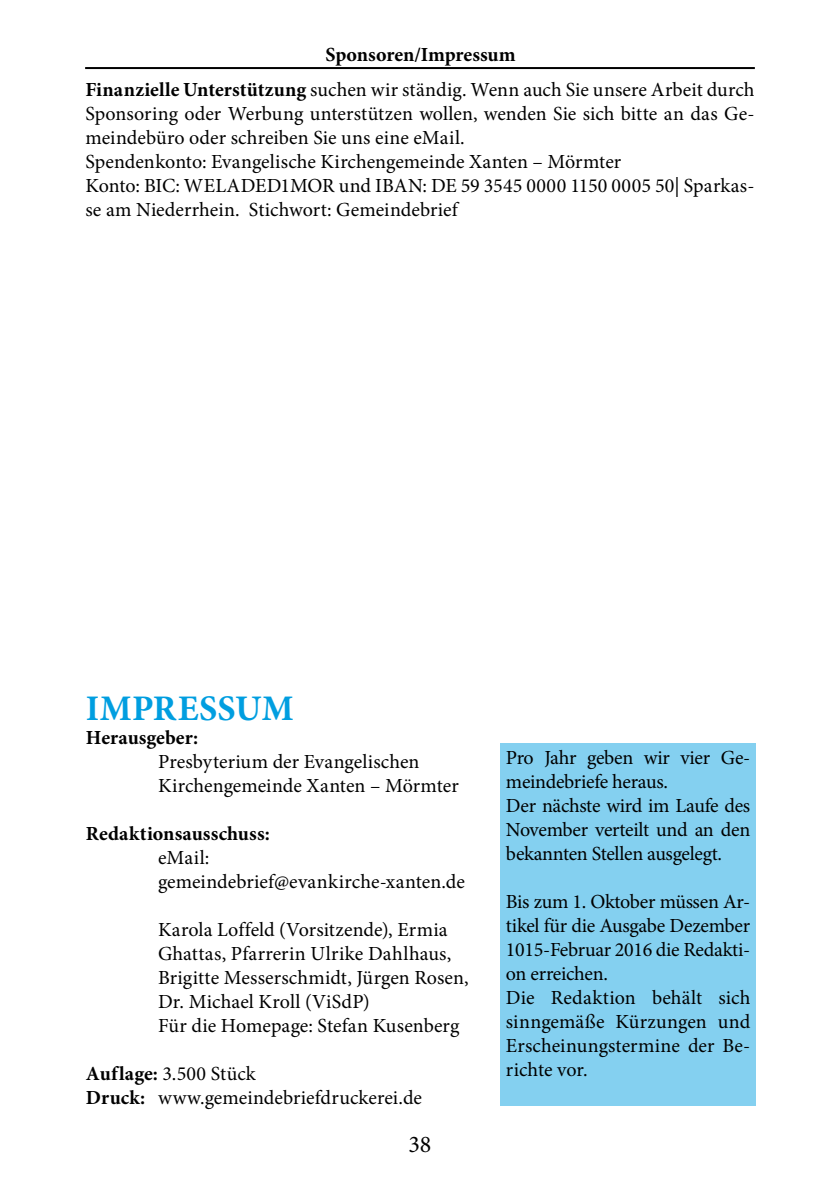
<style>
.page{position:relative;width:840px;height:1191px;background:#fff}
.page>*{position:absolute;margin:0;border:0;box-sizing:border-box;transform-origin:0 0}
.t1{font:700 36px "Minion Pro";letter-spacing:.01em;color:#009ee0}
.t2{font:24px "Minion Pro";color:#000}
.t3{font:20px/24px "Minion Pro";color:#000}
.t4{font:700 20px "Minion Pro";color:#000}
.s1{font-weight:700}
</style>
<div class="page">
<hr style="left:85px;top:67px;width:669px;height:2px;background:#000">
<div style="left:500px;top:743px;width:255px;height:363px;background:#84d0f0"></div>
<p class="t4" style="left:325px;top:40px;width:191px">Sponsoren/Impressum</p>
<p class="t3" style="left:85px;top:78px;width:670px"><span class="s1">Finanzielle Unterstützung</span> suchen wir ständig. Wenn auch Sie unsere Arbeit durch Sponsoring oder Werbung unterstützen wollen, wenden Sie sich bitte an das Ge&shy;meindebüro oder schreiben Sie uns eine eMail.<br>Spendenkonto: Evangelische Kirchengemeinde Xanten – Mörmter<br>Konto: BIC: WELADED1MOR und IBAN: DE 59 3545 0000 1150 0005 50| Sparkas&shy;se am Niederrhein. Stichwort: Gemeindebrief</p>
<h1 class="t1" style="left:86px;top:683px;width:209px">IMPRESSUM</h1>
<p class="t4" style="left:86px;top:724px;width:113px">Herausgeber:</p>
<p class="t3" style="left:158px;top:750px;width:302px">Presbyterium der Evangelischen<br>Kirchengemeinde Xanten – Mörmter</p>
<p class="t4" style="left:86px;top:820px;width:185px">Redaktionsausschuss:</p>
<p class="t3" style="left:158px;top:846px;width:308px">eMail: gemeindebrief@evankirche-xanten.de</p>
<p class="t3" style="left:158px;top:918px;width:312px">Karola Loffeld (Vorsitzende), Ermia Ghattas, Pfarrerin Ulrike Dahlhaus, Brigitte Messerschmidt, Jürgen Rosen, Dr. Michael Kroll (ViSdP)<br>Für die Homepage: Stefan Kusenberg</p>
<p class="t3" style="left:86px;top:1062px;width:337px"><span class="s1">Auflage:</span> 3.500 Stück<br><span class="s1">Druck:</span> www.gemeindebriefdruckerei.de</p>
<p class="t2" style="left:408px;top:1128px;width:25px">38</p>
<p class="t3" style="left:505px;top:745px;width:246px">Pro Jahr geben wir vier Ge&shy;meindebriefe heraus.<br>Der nächste wird im Laufe des<br>November verteilt und an den bekannten Stellen ausgelegt.</p>
<p class="t3" style="left:505px;top:889px;width:246px">Bis zum 1. Oktober müssen Ar&shy;tikel für die Ausgabe Dezember<br>1015-Februar 2016 die Redakti&shy;on erreichen.<br>Die Redaktion behält sich sinngemäße Kürzungen und<br>Erscheinungstermine der Be&shy;richte vor.</p>
</div>
